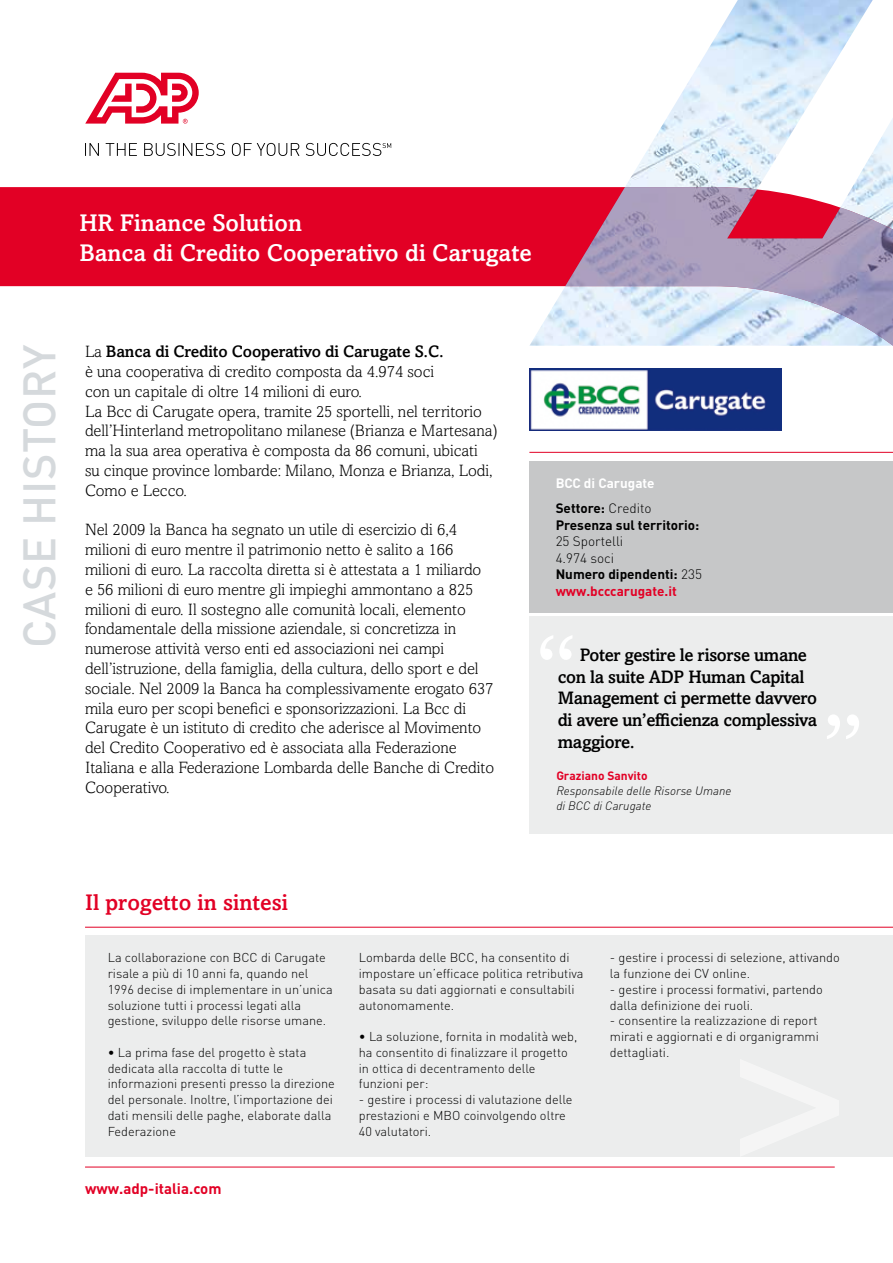
<style>
.page{position:relative;width:893px;height:1263px;background:#fff}
.page>*{position:absolute;margin:0;border:0;box-sizing:border-box;transform-origin:0 0}
.t1{font:500 45px "DINOT";color:#d5d9dc}
.t2{font:500 24px/29.5px "Amasis";color:#fff}
.t3{font:500 22.5px "Amasis";color:#e20025}
.t4{font:500 18px/21.6px "Amasis";letter-spacing:-.02em;color:#000}
.t5{font:300 16.5px/19.8px "Amasis";color:#000}
.t6{font:700 15px "DINOT";color:#e20025}
.t7{font:300 13.5px/16.5px "DINOT";color:#000}
.t8{font:700 13.5px/25px "DINOT";color:#fff}
.t9{font:700 13.5px "DINOT";color:#000}
.t10{font:300 12.75px/15.8px "DINOT";color:#000}
.t11{font:italic 300 12px/15px "DINOT";color:#000}
.t12{font:700 12px "DINOT";color:#e20025}
.s1{font-weight:500}
.s2{color:#000}
.s3{font-weight:300;color:#000}
.s4{font-weight:700}
.s5{font-weight:700;color:#e20025}
</style>
<div class="page">
<div style="left:529px;top:616px;width:364px;height:217px;background:#eceded"></div>
<img style="left:625px;top:0;width:268px;height:187px">
<svg style="left:0;top:187px;width:565px;height:159px;fill:#e20025"></svg>
<svg style="left:85px;top:143px;width:306px;height:13px"></svg>
<svg style="left:85px;top:73px;width:114px;height:51px"></svg>
<hr style="left:85px;top:1167px;width:750px;height:1px;background:#e20025">
<img style="left:565px;top:187px;width:328px;height:159px">
<hr style="left:529px;top:452px;width:364px;height:1px;background:#e20025">
<div style="left:529px;top:461px;width:364px;height:151px;background:#c6c7c8"></div>
<div style="left:85px;top:935px;width:808px;height:222px;background:#eceded"></div>
<hr style="left:85px;top:927px;width:808px;height:1px;background:#e20025">
<svg style="left:540px;top:635px;width:32px;height:25px"></svg>
<svg style="left:827px;top:715px;width:32px;height:24px"></svg>
<img style="left:530px;top:369px;width:252px;height:61px">
<h2 class="t2" style="left:79px;top:208px;width:454px">HR Finance Solution<br>Banca di Credito Cooperativo di Carugate</h2>
<h1 class="t1" style="left:9px;top:648px;width:305px;rotate:-90deg">Case History</h1>
<p class="t5" style="left:85px;top:342px;width:414px">La <span class="s1">Banca di Credito Cooperativo di Carugate S.C.<br></span>è una cooperativa di credito composta da 4.974 soci<br>con un capitale di oltre 14 milioni di euro.<br>La Bcc di Carugate opera, tramite 25 sportelli, nel territorio dell’Hinterland metropolitano milanese (Brianza e Martesana) ma la sua area operativa è composta da 86 comuni, ubicati<br>su cinque province lombarde: Milano, Monza e Brianza, Lodi, Como e Lecco.</p>
<p class="t5" style="left:85px;top:520px;width:411px">Nel 2009 la Banca ha segnato un utile di esercizio di 6,4 milioni di euro mentre il patrimonio netto è salito a 166 milioni di euro. La raccolta diretta si è attestata a 1 miliardo<br>e 56 milioni di euro mentre gli impieghi ammontano a 825 milioni di euro. Il sostegno alle comunità locali, elemento fondamentale della missione aziendale, si concretizza in numerose attività verso enti ed associazioni nei campi dell’istruzione, della famiglia, della cultura, dello sport e del sociale. Nel 2009 la Banca ha complessivamente erogato 637 mila euro per scopi benefici e sponsorizzazioni. La Bcc di Carugate è un istituto di credito che aderisce al Movimento del Credito Cooperativo ed è associata alla Federazione Italiana e alla Federazione Lombarda delle Banche di Credito Cooperativo.</p>
<p class="t8" style="left:556px;top:470px;width:101px">BCC di Carugate<br><span class="s2">Settore:</span> <span class="s3">Credito</span></p>
<p class="t9" style="left:556px;top:515px;width:145px">Presenza sul territorio:</p>
<p class="t7" style="left:556px;top:532px;width:148px">25 Sportelli<br>4.974 soci<br><span class="s4">Numero dipendenti:</span> 235 <span class="s5">www.bcccarugate.it</span></p>
<p class="t4" style="left:558px;top:644px;width:261px;text-indent:22px">Poter gestire le risorse umane con la suite ADP Human Capital<br>Management ci permette davvero di avere un’efficienza complessiva maggiore.</p>
<p class="t12" style="left:556px;top:768px;width:93px">Graziano Sanvito</p>
<p class="t11" style="left:556px;top:783px;width:177px">Responsabile delle Risorse Umane di BCC di Carugate</p>
<h3 class="t3" style="left:85px;top:889px;width:205px">Il progetto in sintesi</h3>
<p class="t10" style="left:108px;top:949px;width:226px">La collaborazione con BCC di Carugate risale a più di 10 anni fa, quando nel 1996 decise di implementare in un’unica soluzione tutti i processi legati alla gestione, sviluppo delle risorse umane.</p>
<p class="t10" style="left:108px;top:1044px;width:229px">• La prima fase del progetto è stata dedicata alla raccolta di tutte le informazioni presenti presso la direzione del personale. Inoltre, l’importazione dei dati mensili delle paghe, elaborate dalla Federazione</p>
<p class="t6" style="left:85px;top:1178px;width:138px">www.adp-italia.com</p>
<p class="t10" style="left:359px;top:949px;width:226px">Lombarda delle BCC, ha consentito di impostare un’efficace politica retributiva basata su dati aggiornati e consultabili autonomamente.</p>
<p class="t10" style="left:359px;top:1028px;width:220px">• La soluzione, fornita in modalità web, ha consentito di finalizzare il progetto in ottica di decentramento delle funzioni per:</p>
<p class="t10" style="left:359px;top:1091px;width:215px">- gestire i processi di valutazione delle prestazioni e MBO coinvolgendo oltre<br>40 valutatori.</p>
<p class="t10" style="left:610px;top:949px;width:231px">- gestire i processi di selezione, attivando la funzione dei CV online.</p>
<p class="t10" style="left:610px;top:981px;width:214px">- gestire i processi formativi, partendo dalla definizione dei ruoli.</p>
<p class="t10" style="left:610px;top:1012px;width:211px;text-align:justify">- consentire la realizzazione di report mirati e aggiornati e di organigrammi dettagliati.</p>
</div>
